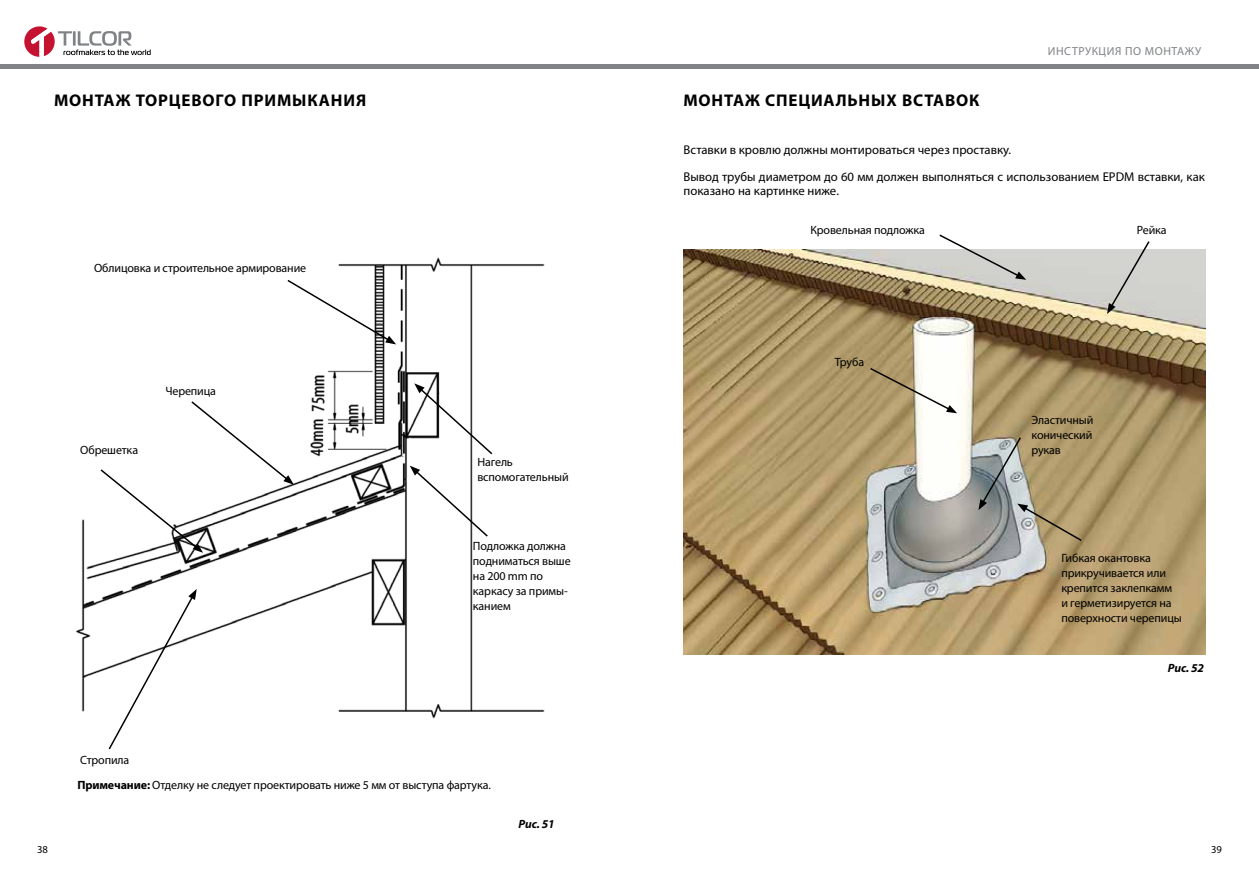
<style>
.page{position:relative;width:1259px;height:893px;background:#fff}
.page>*{position:absolute;margin:0;border:0;box-sizing:border-box;transform-origin:0 0}
.t1{font:700 16.95px "Myriad Pro";letter-spacing:.05em;color:#000}
.t2{font:12.75px/27.6px "Myriad Pro";color:#000}
.t3{font:12px/15px "Myriad Pro";letter-spacing:-.01em;color:#000}
.t4{font:italic 700 12px "Myriad Pro";letter-spacing:-.01em;color:#000}
.t5{font:11.7px "Myriad Pro";letter-spacing:.05em;color:#808285}
.t6{font:10.65px "Myriad Pro";color:#000}
.s1{font-weight:700}
</style>
<div class="page">
<svg style="left:24px;top:26px;width:127px;height:31px"></svg>
<hr style="left:0;top:64px;width:1259px;height:4px;background:#808285">
<img style="left:76px;top:257px;width:469px;height:462px">
<svg style="left:286px;top:278px;width:110px;height:66px"></svg>
<svg style="left:414px;top:383px;width:80px;height:73px"></svg>
<svg style="left:410px;top:466px;width:79px;height:72px"></svg>
<svg style="left:99px;top:400px;width:195px;height:153px"></svg>
<svg style="left:107px;top:589px;width:90px;height:161px"></svg>
<img style="left:683px;top:250px;width:522px;height:405px">
<svg style="left:937px;top:234px;width:89px;height:46px"></svg>
<svg style="left:868px;top:367px;width:89px;height:46px"></svg>
<svg style="left:1107px;top:241px;width:44px;height:73px;background:#cbccc7"></svg>
<svg style="left:978px;top:436px;width:105px;height:106px;background:#a69d86"></svg>
<h1 class="t1" style="left:54px;top:89px;width:314px">МОНТАЖ ТОРЦЕВОГО ПРИМЫКАНИЯ</h1>
<p class="t3" style="left:94px;top:260px;width:214px">Облицовка и строительное армирование</p>
<p class="t3" style="left:80px;top:443px;width:59px">Обрешетка</p>
<p class="t3" style="left:165px;top:383px;width:52px">Черепица</p>
<p class="t3" style="left:477px;top:454px;width:93px">Нагель вспомогательный</p>
<p class="t3" style="left:473px;top:538px;width:99px">Подложка должна подниматься выше на 200 mm по каркасу за примы&shy;канием</p>
<p class="t3" style="left:77px;top:747px;width:415px;line-height:25.5px">Стропила<br><span class="s1">Примечание:</span> Отделку не следует проектировать ниже 5 мм от выступа фартука.</p>
<p class="t4" style="left:518px;top:817px;width:38px">Рис. 51</p>
<p class="t5" style="left:1047px;top:44px;width:155px">ИНСТРУКЦИЯ ПО МОНТАЖУ</p>
<h1 class="t1" style="left:683px;top:89px;width:297px">МОНТАЖ СПЕЦИАЛЬНЫХ ВСТАВОК</h1>
<p class="t2" style="left:683px;top:136px;width:523px">Вставки в кровлю должны монтироваться через проставку.<br>Вывод трубы диаметром до 60 мм должен выполняться с использованием EPDM вставки, как</p>
<p class="t2" style="left:683px;top:177px;width:157px">показано на картинке ниже.</p>
<p class="t3" style="left:810px;top:222px;width:116px">Кровельная подложка</p>
<p class="t3" style="left:1137px;top:222px;width:31px">Рейка</p>
<p class="t3" style="left:835px;top:355px;width:31px">Труба</p>
<p class="t3" style="left:1031px;top:412px;width:63px;text-align:justify">Эластичный конический рукав</p>
<p class="t3" style="left:1061px;top:550px;width:122px">Гибкая окантовка прикручивается или крепится заклепкамм<br>и герметизируется на поверхности черепицы</p>
<p class="t4" style="left:1167px;top:660px;width:38px">Рис. 52</p>
<p class="t6" style="left:37px;top:843px;width:12px">38</p>
<p class="t6" style="left:1211px;top:843px;width:12px">39</p>
</div>
